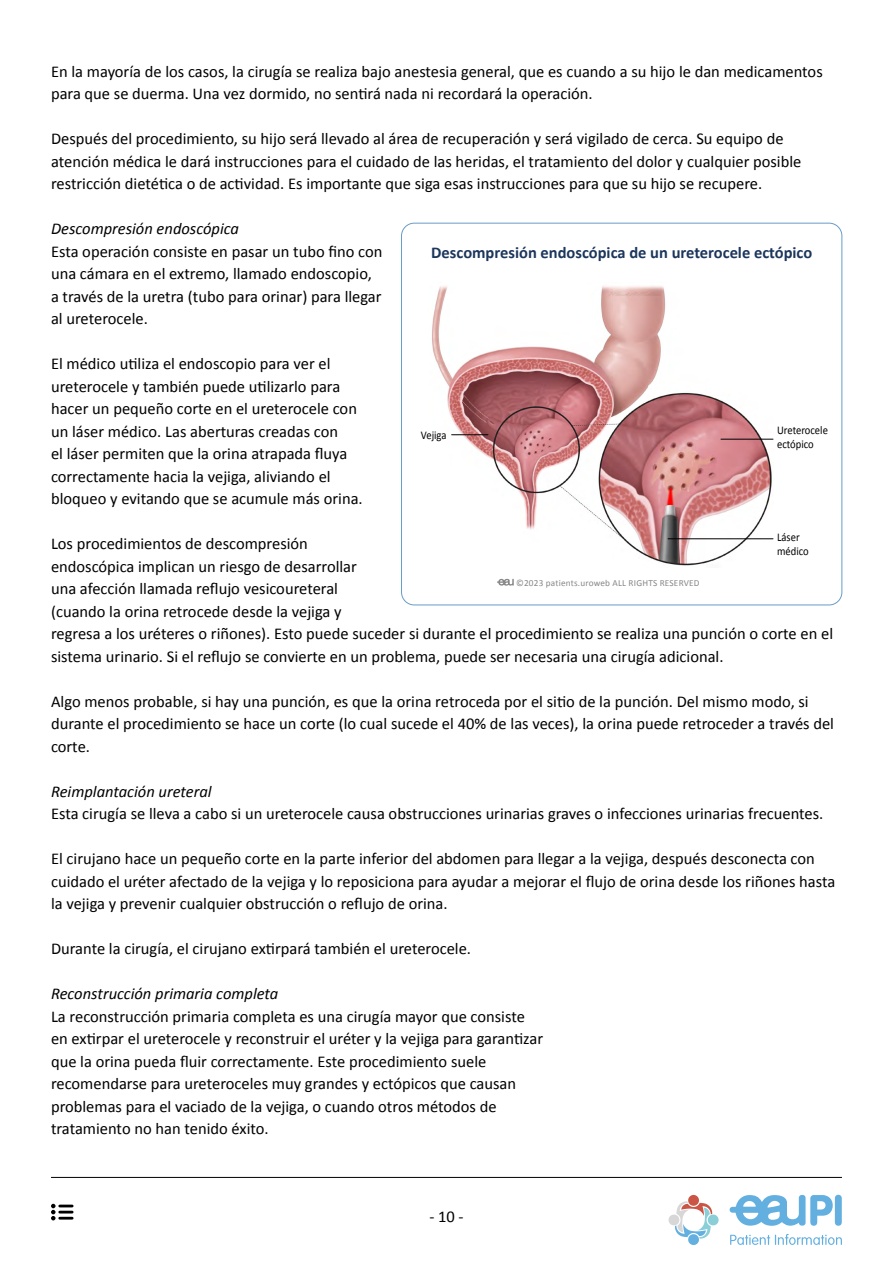
<style>
.page{position:relative;width:893px;height:1263px;background:#fff}
.page>*{position:absolute;margin:0;border:0;box-sizing:border-box;transform-origin:0 0}
.t1{font:16.5px/22.5px "Calibri";color:#000}
.t2{font:italic 16.5px "Calibri";color:#000}
.t3{font:700 16.5px "Calibri";color:#1c365c}
.t4{font:11.7px/14.1px "Calibri";color:#000;scale:.9 1}
.t5{font:9.3px "Calibri";letter-spacing:.02em;color:#878787}
</style>
<div class="page">
<hr style="left:51px;top:1177px;width:791px;height:1px;background:#000">
<svg style="left:730px;top:1234px;width:112px;height:11px"></svg>
<svg style="left:730px;top:1195px;width:103px;height:31px"></svg>
<div style="left:835px;top:1195px;width:7px;height:31px;background:#63b0e0;border-radius:4px"></div>
<svg style="left:668px;top:1195px;width:51px;height:50px"></svg>
<img style="left:431px;top:286px;width:342px;height:280px">
<hr style="left:452px;top:434px;width:36px;height:1px;background:#000">
<hr style="left:668px;top:538px;width:105px;height:1px;background:#000">
<svg style="left:497px;top:579px;width:17px;height:7px"></svg>
<hr style="left:721px;top:439px;width:52px;height:1px;background:#000">
<svg style="left:51px;top:1204px;width:21px;height:16px"></svg>
<p class="t1" style="left:51px;top:59px;width:773px">En la mayoría de los casos, la cirugía se realiza bajo anestesia general, que es cuando a su hijo le dan medicamentos para que se duerma. Una vez dormido, no sentirá nada ni recordará la operación.</p>
<p class="t1" style="left:51px;top:127px;width:752px">Después del procedimiento, su hijo será llevado al área de recuperación y será vigilado de cerca. Su equipo de atención médica le dará instrucciones para el cuidado de las heridas, el tratamiento del dolor y cualquier posible restricción dietética o de actividad. Es importante que siga esas instrucciones para que su hijo se recupere.</p>
<p class="t2" style="left:51px;top:217px;width:190px">Descompresión endoscópica</p>
<p class="t1" style="left:51px;top:239px;width:333px">Esta operación consiste en pasar un tubo fino con una cámara en el extremo, llamado endoscopio, a través de la uretra (tubo para orinar) para llegar al ureterocele.</p>
<p class="t1" style="left:51px;top:352px;width:313px">El médico utiliza el endoscopio para ver el ureterocele y también puede utilizarlo para hacer un pequeño corte en el ureterocele con un láser médico. Las aberturas creadas con<br>el láser permiten que la orina atrapada fluya correctamente hacia la vejiga, aliviando el bloqueo y evitando que se acumule más orina.</p>
<p class="t1" style="left:51px;top:532px;width:784px">Los procedimientos de descompresión<br>endoscópica implican un riesgo de desarrollar<br>una afección llamada reflujo vesicoureteral<br>(cuando la orina retrocede desde la vejiga y<br>regresa a los uréteres o riñones). Esto puede suceder si durante el procedimiento se realiza una punción o corte en el sistema urinario. Si el reflujo se convierte en un problema, puede ser necesaria una cirugía adicional.</p>
<p class="t1" style="left:51px;top:689px;width:784px">Algo menos probable, si hay una punción, es que la orina retroceda por el sitio de la punción. Del mismo modo, si durante el procedimiento se hace un corte (lo cual sucede el 40% de las veces), la orina puede retroceder a través del corte.</p>
<p class="t2" style="left:51px;top:780px;width:162px">Reimplantación ureteral</p>
<p class="t1" style="left:51px;top:802px;width:774px">Esta cirugía se lleva a cabo si un ureterocele causa obstrucciones urinarias graves o infecciones urinarias frecuentes.</p>
<p class="t1" style="left:51px;top:847px;width:786px">El cirujano hace un pequeño corte en la parte inferior del abdomen para llegar a la vejiga, después desconecta con cuidado el uréter afectado de la vejiga y lo reposiciona para ayudar a mejorar el flujo de orina desde los riñones hasta la vejiga y prevenir cualquier obstrucción o reflujo de orina.</p>
<p class="t1" style="left:51px;top:937px;width:422px">Durante la cirugía, el cirujano extirpará también el ureterocele.</p>
<p class="t2" style="left:51px;top:982px;width:229px">Reconstrucción primaria completa</p>
<p class="t1" style="left:51px;top:1004px;width:494px">La reconstrucción primaria completa es una cirugía mayor que consiste en extirpar el ureterocele y reconstruir el uréter y la vejiga para garantizar que la orina pueda fluir correctamente. Este procedimiento suele recomendarse para ureteroceles muy grandes y ectópicos que causan problemas para el vaciado de la vejiga, o cuando otros métodos de tratamiento no han tenido éxito.</p>
<p class="t3" style="left:431px;top:240px;width:383px">Descompresión endoscópica de un ureterocele ectópico</p>
<p class="t4" style="left:777px;top:423px;width:58px">Ureterocele ectópico</p>
<p class="t4" style="left:421px;top:427px;width:30px">Vejiga</p>
<p class="t4" style="left:777px;top:530px;width:37px">Láser médico</p>
<p class="t5" style="left:516px;top:576px;width:185px">©2023 patients.uroweb ALL RIGHTS RESERVED</p>
<p class="t1" style="left:429px;top:1204px;width:36px">- 10 -</p>
</div>
